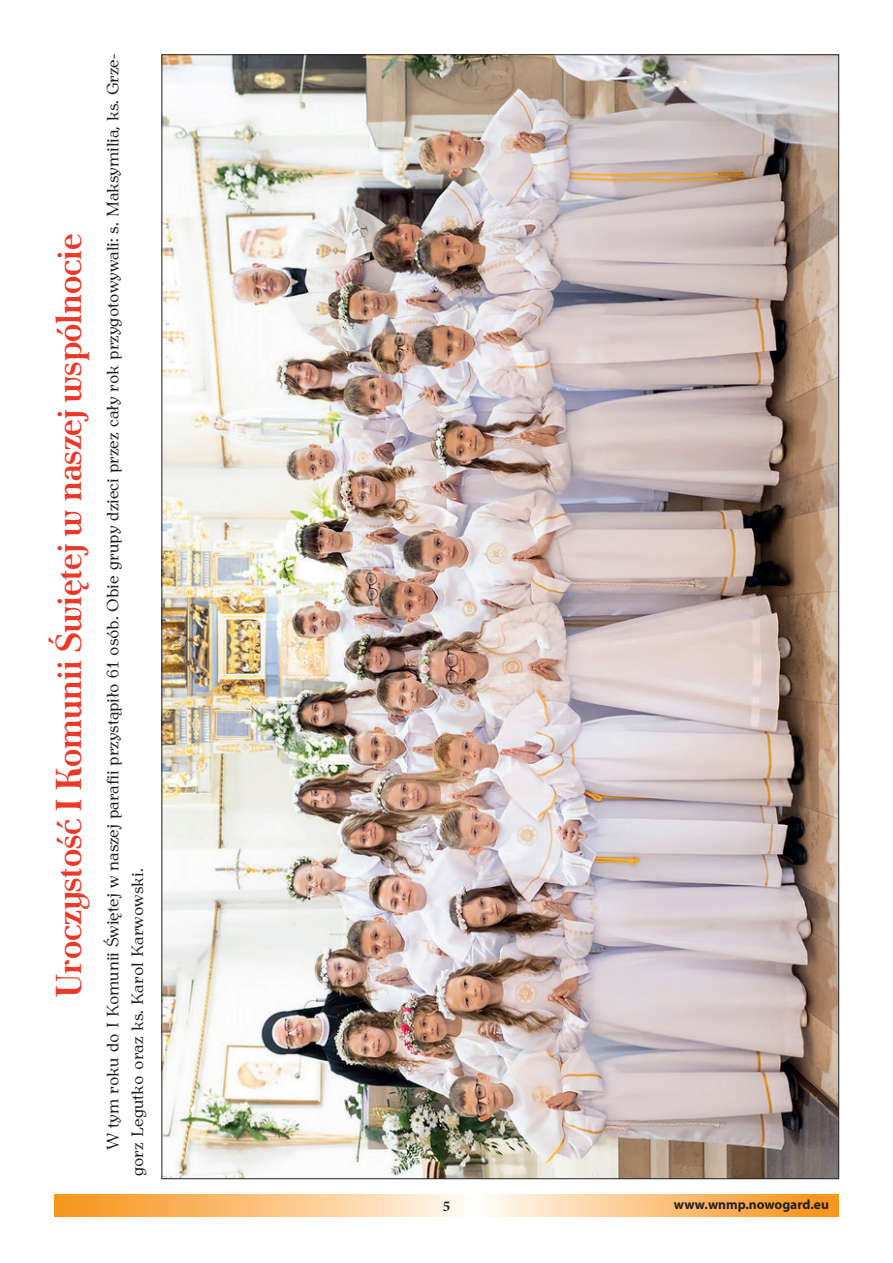
<style>
.page{position:relative;width:893px;height:1263px;background:#fff}
.page>*{position:absolute;margin:0;border:0;box-sizing:border-box;transform-origin:0 0}
.t1{font:700 36px "Ant Polt";color:#ee3827;scale:.95 1}
.t2{font:16.5px/24.8px "Antykwa Torunska";color:#231f20}
.t3{font:700 15px "Minion Pro";color:#231f20}
.t4{font:700 13.5px "Myriad Pro";color:#231f20}
</style>
<div class="page">
<svg style="left:54px;top:1195px;width:785px;height:21px;background:#fbc483"></svg>
<img style="left:164px;top:56px;width:673px;height:1121px">
<h1 class="t1" style="left:42px;top:996px;width:804px;rotate:-90deg">Uroczystość I Komunii Świętej w naszej wspólnocie</h1>
<p class="t2" style="left:99px;top:1176px;width:1124px;text-indent:26px;rotate:-90deg">W tym roku do I Komunii Świętej w naszej parafii przystąpiło 61 osób. Obie grupy dzieci przez cały rok przygotowywali: s. Maksymilia, ks. Grze&shy;gorz Legutko oraz ks. Karol Karwowski.</p>
<p class="t3" style="left:443px;top:1196px;width:9px">5</p>
<p class="t4" style="left:674px;top:1196px;width:156px">www.wnmp.nowogard.eu</p>
</div>
